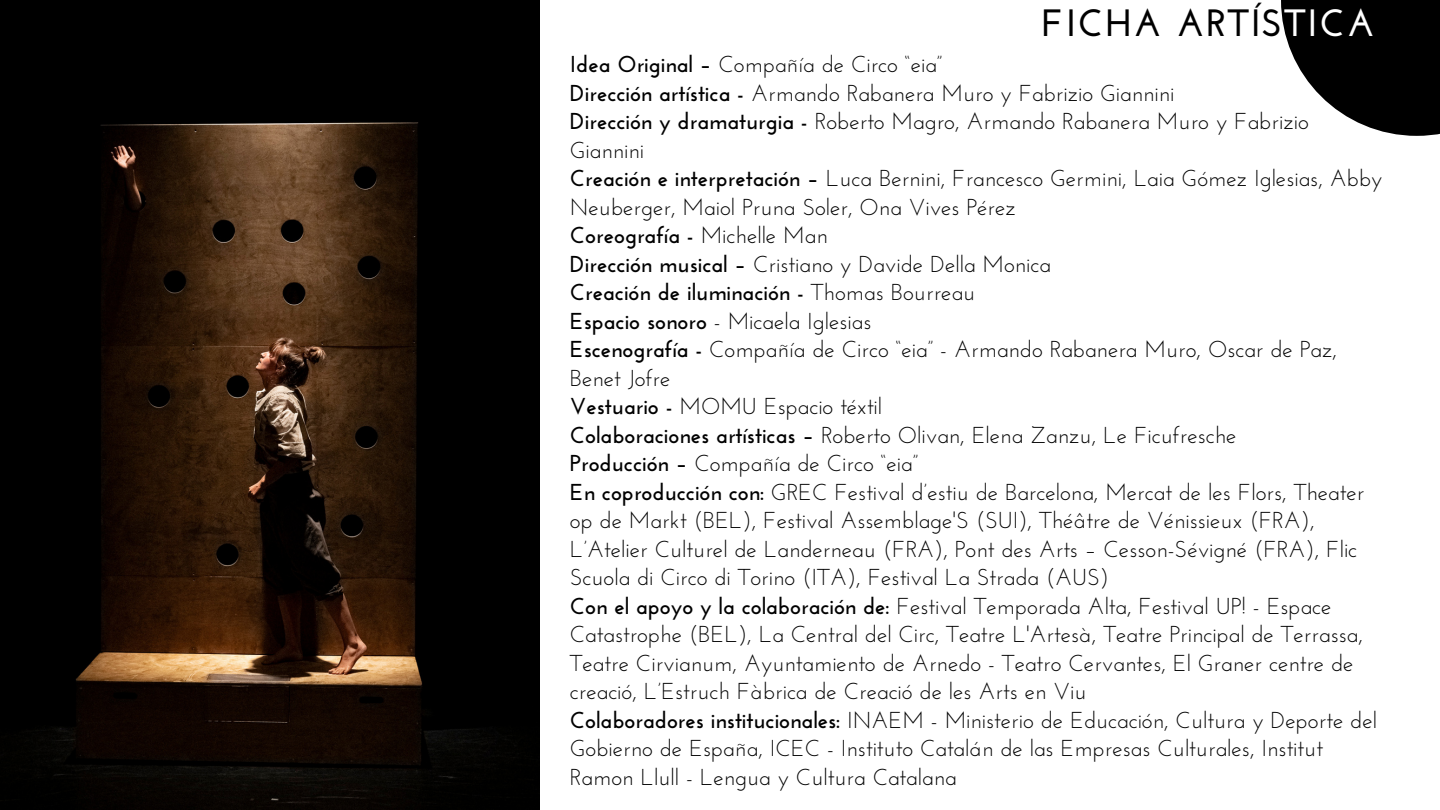
<style>
.page{position:relative;width:1440px;height:810px;background:#fff}
.page>*{position:absolute;margin:0;border:0;box-sizing:border-box;transform-origin:0 0}
.t1{font:700 38px "Josefin Sans";letter-spacing:.045em;color:#000}
.t2{font:23px/28.5px "Josefin Sans";color:#000}
.t3{font:700 23px "Josefin Sans";color:#000}
.s1{color:#fff}
.s2{font-weight:700}
.s3{font-weight:400}
</style>
<div class="page">
<svg style="left:1281px;top:0;width:159px;height:136px"></svg>
<img style="left:0;top:0;width:540px;height:810px">
<p class="t1" style="left:1042px;top:7px;width:335px">FICHA ARTÍS<span class="s1">TICA</span></p>
<p class="t2" style="left:570px;top:52px;width:374px"><span class="s2">Idea Original –</span> Compañía de Circo “eia”</p>
<p class="t2" style="left:570px;top:81px;width:606px"><span class="s2">Dirección artística -</span> Armando Rabanera Muro y Fabrizio Giannini</p>
<p class="t2" style="left:570px;top:109px;width:741px"><span class="s2">Dirección y dramaturgia -</span> Roberto Magro, Armando Rabanera Muro y Fabrizio<br>Giannini</p>
<p class="t2" style="left:570px;top:166px;width:814px"><span class="s2">Creación e interpretación –</span> Luca Bernini, Francesco Germini, Laia Gómez Iglesias, Abby<br>Neuberger, Maiol Pruna Soler, Ona Vives Pérez</p>
<p class="t3" style="left:570px;top:226px;width:259px">Coreografía - <span class="s3">Michelle Man</span></p>
<p class="t2" style="left:570px;top:252px;width:483px"><span class="s2">Dirección musical –</span> Cristiano y Davide Della Monica</p>
<p class="t3" style="left:570px;top:283px;width:407px">Creación de iluminación - <span class="s3">Thomas Bourreau</span></p>
<p class="t2" style="left:570px;top:309px;width:303px"><span class="s2">Espacio sonoro</span> - Micaela Iglesias</p>
<p class="t2" style="left:570px;top:337px;width:769px"><span class="s2">Escenografía -</span> Compañía de Circo “eia” - Armando Rabanera Muro, Oscar de Paz,<br>Benet Jofre</p>
<p class="t2" style="left:570px;top:394px;width:314px"><span class="s2">Vestuario -</span> MOMU Espacio téxtil</p>
<p class="t2" style="left:570px;top:423px;width:668px"><span class="s2">Colaboraciones artísticas –</span> Roberto Olivan, Elena Zanzu, Le Ficufresche</p>
<p class="t2" style="left:570px;top:451px;width:350px"><span class="s2">Producción –</span> Compañía de Circo “eia”</p>
<p class="t2" style="left:570px;top:480px;width:796px"><span class="s2">En coproducción con:</span> GREC Festival d’estiu de Barcelona, Mercat de les Flors, Theater op de Markt (BEL), Festival Assemblage'S (SUI), Théâtre de Vénissieux (FRA), L’Atelier Culturel de Landerneau (FRA), Pont des Arts – Cesson-Sévigné (FRA), Flic Scuola di Circo di Torino (ITA), Festival La Strada (AUS)</p>
<p class="t2" style="left:570px;top:594px;width:795px"><span class="s2">Con el apoyo y la colaboración de:</span> Festival Temporada Alta, Festival UP! - Espace Catastrophe (BEL), La Central del Circ, Teatre L'Artesà, Teatre Principal de Terrassa, Teatre Cirvianum, Ayuntamiento de Arnedo - Teatro Cervantes, El Graner centre de creació, L’Estruch Fàbrica de Creació de les Arts en Viu</p>
<p class="t2" style="left:570px;top:708px;width:809px"><span class="s2">Colaboradores institucionales:</span> INAEM - Ministerio de Educación, Cultura y Deporte del<br>Gobierno de España, ICEC - Instituto Catalán de las Empresas Culturales, Institut<br>Ramon Llull - Lengua y Cultura Catalana</p>
</div>
